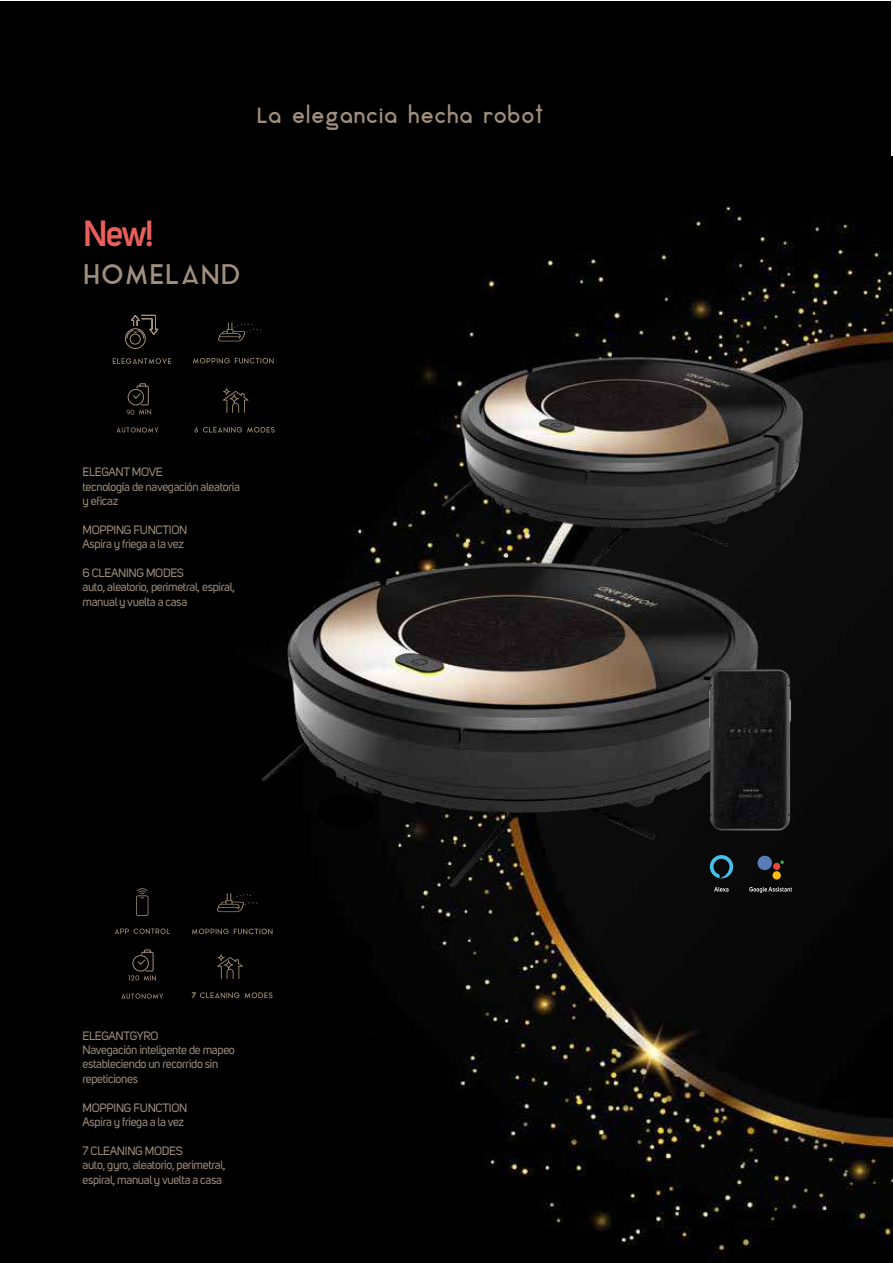
<style>
.page{position:relative;width:893px;height:1263px;background:#fff}
.page>*{position:absolute;margin:0;border:0;box-sizing:border-box;transform-origin:0 0}
.t1{font:600 36px "Uni Sans";color:#e95f5c}
.t2{font:27px "Aqua Grotesque";color:#a18f7d}
.t3{font:21px "Aqua Grotesque";letter-spacing:-.025em;color:#a18f7d}
.t4{font:12px/14.4px "Uni Sans";letter-spacing:-.025em;color:#a18f7d}
.t5{font:700 8.1px "Uni Sans";color:#a18f7d}
.t6{font:7.35px "Avenir";color:#a18f7d}
</style>
<div class="page">
<div style="left:0;top:1px;width:891px;height:157px;background:#000"></div>
<img style="left:0;top:157px;width:893px;height:1106px">
<div style="left:317px;top:936px;width:57px;height:34px;background:#000;border-radius:50%"></div>
<div style="left:363px;top:1031px;width:57px;height:35px;background:#000;border-radius:50%"></div>
<div style="left:346px;top:351px;width:56px;height:35px;background:#000;border-radius:50%"></div>
<div style="left:374px;top:433px;width:57px;height:34px;background:#000;border-radius:50%"></div>
<div style="left:346px;top:250px;width:56px;height:35px;background:#000;border-radius:50%"></div>
<svg style="left:115px;top:928px;width:55px;height:6px"></svg>
<svg style="left:136px;top:888px;width:12px;height:28px"></svg>
<svg style="left:217px;top:893px;width:42px;height:19px"></svg>
<svg style="left:192px;top:928px;width:80px;height:6px"></svg>
<svg style="left:217px;top:954px;width:26px;height:25px"></svg>
<svg style="left:200px;top:992px;width:72px;height:6px"></svg>
<svg style="left:121px;top:993px;width:42px;height:6px"></svg>
<svg style="left:128px;top:949px;width:28px;height:31px"></svg>
<svg style="left:218px;top:322px;width:45px;height:19px"></svg>
<svg style="left:193px;top:358px;width:81px;height:6px"></svg>
<svg style="left:223px;top:388px;width:26px;height:25px"></svg>
<svg style="left:194px;top:427px;width:81px;height:6px"></svg>
<svg style="left:125px;top:314px;width:34px;height:35px"></svg>
<svg style="left:113px;top:358px;width:58px;height:6px"></svg>
<svg style="left:117px;top:427px;width:41px;height:6px"></svg>
<svg style="left:127px;top:383px;width:24px;height:31px"></svg>
<img style="left:402px;top:290px;width:477px;height:319px">
<img style="left:212px;top:518px;width:588px;height:375px">
<img style="left:682px;top:663px;width:138px;height:180px">
<h3 class="t3" style="left:256px;top:105px;width:289px">La elegancia hecha robot</h3>
<h1 class="t1" style="left:83px;top:213px;width:72px">New!</h1>
<h2 class="t2" style="left:83px;top:260px;width:160px">HOMELAND</h2>
<p class="t6" style="left:127px;top:406px;width:10px">90</p>
<p class="t4" style="left:82px;top:465px;width:159px">ELEGANT MOVE<br>tecnología de navegación aleatoria y eficaz</p>
<p class="t4" style="left:82px;top:522px;width:106px">MOPPING FUNCTION<br>Aspira y friega a la vez</p>
<p class="t4" style="left:82px;top:566px;width:154px">6 CLEANING MODES<br>auto, aleatorio, perimetral, espiral, manual y vuelta a casa</p>
<p class="t5" style="left:192px;top:990px;width:6px">7</p>
<p class="t4" style="left:82px;top:1028px;width:154px">ELEGANTGYRO<br>Navegación inteligente de mapeo estableciendo un recorrido sin repeticiones</p>
<p class="t4" style="left:82px;top:1100px;width:106px">MOPPING FUNCTION<br>Aspira y friega a la vez</p>
<p class="t4" style="left:82px;top:1143px;width:145px">7 CLEANING MODES<br>auto, gyro, aleatorio, perimetral, espiral, manual y vuelta a casa</p>
</div>
